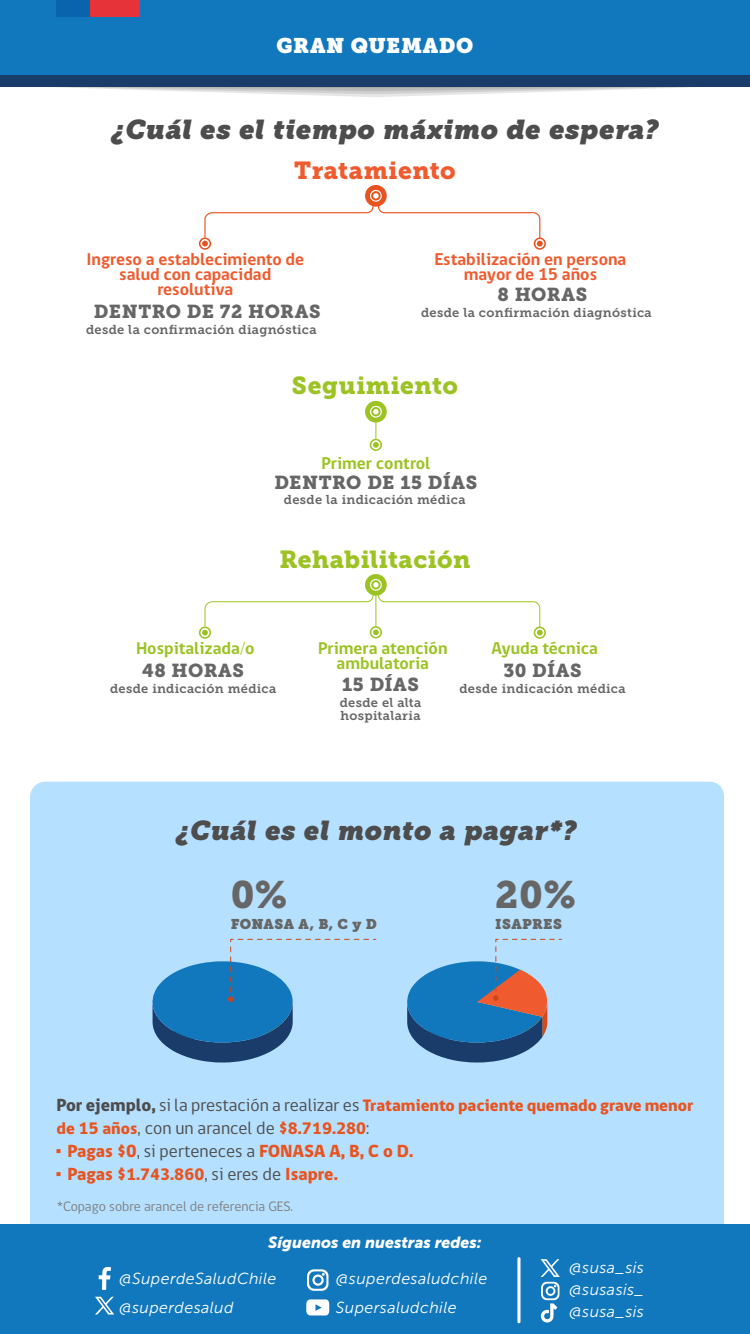
<style>
.page{position:relative;width:750px;height:1334px;background:#fff}
.page>*{position:absolute;margin:0;border:0;box-sizing:border-box;transform-origin:0 0}
.t1{font:38px "Museo Slab 900";color:#666}
.t2{font:italic 27px "Museo Slab 1000";letter-spacing:.02em;color:#4d4d4d}
.t3{font:24.5px "Museo Slab 900";letter-spacing:.02em;color:#9cc323}
.t4{font:24.5px "Museo Slab 900";letter-spacing:.02em;color:#ef5b2e}
.t5{font:21px "Museo Slab";letter-spacing:.025em;color:#fff}
.t6{font:18.6px "Museo Slab 900";letter-spacing:.03em;color:#666}
.t7{font:800 18px "gob CL";color:#e8541f}
.t8{font:700 17.5px/15.1px "gob CL";color:#ef5b2e;text-align:center}
.t9{font:700 17.5px/15.1px "gob CL";color:#9cc323;text-align:center}
.t10{font:800 17px/23px "gob CL";color:#e8541f}
.t11{font:italic 16px/22.1px "Museo Sans 300";letter-spacing:.025em;color:#fff}
.t12{font:italic 16px "Museo Sans 900";color:#fff}
.t13{font:14px "gob CL";color:#808080}
.t14{font:14px "Museo Slab";letter-spacing:.03em;color:#666}
.t15{font:12.8px/12.8px "Museo Slab 700";letter-spacing:.025em;color:#666}
.s1{font-size:18px;color:#4e4d4d}
.s2{font-weight:400;font-size:18px;color:#4e4d4d}
.s3{font-size:18px}
.s4{font-family:"Times New Roman";font-weight:400}
.s5{font-weight:400;color:#4e4d4d}
.s6{font-size:17px}
</style>
<div class="page">
<div style="left:30px;top:782px;width:694px;height:442px;background:#b6e0ff"></div>
<div style="left:0;top:0;width:750px;height:84px;background:#1178bd"></div>
<div style="left:0;top:1224px;width:750px;height:110px;background:#1178bd"></div>
<svg style="left:58px;top:87px;width:634px;height:10px"></svg>
<div style="left:0;top:76px;width:750px;height:11px;background:#1a3c6b"></div>
<div style="left:90px;top:0;width:49px;height:17px;background:#e6333a"></div>
<div style="left:56px;top:0;width:34px;height:17px;background:#0963ad"></div>
<svg style="left:147px;top:938px;width:229px;height:125px;background:#73aeda"></svg>
<svg style="left:407px;top:938px;width:155px;height:125px;background:#6995bc"></svg>
<hr style="left:375px;top:409px;width:1px;height:30px;background:#9cc323">
<svg style="left:370px;top:439px;width:12px;height:12px"></svg>
<svg style="left:365px;top:400px;width:22px;height:23px"></svg>
<svg style="left:199px;top:185px;width:347px;height:65px"></svg>
<svg style="left:199px;top:574px;width:347px;height:65px"></svg>
<svg style="left:517px;top:1257px;width:4px;height:66px"></svg>
<svg style="left:99px;top:1267px;width:12px;height:23px"></svg>
<svg style="left:307px;top:1269px;width:22px;height:22px"></svg>
<svg style="left:306px;top:1299px;width:23px;height:16px"></svg>
<svg style="left:95px;top:1297px;width:19px;height:18px"></svg>
<svg style="left:541px;top:1259px;width:19px;height:64px"></svg>
<h3 class="t5" style="left:276px;top:33px;width:198px">GRAN QUEMADO</h3>
<h2 class="t2" style="left:110px;top:114px;width:549px">¿Cuál es el tiempo máximo de espera?</h2>
<h3 class="t4" style="left:294px;top:156px;width:163px">Tratamiento</h3>
<h3 class="t8" style="left:86px;top:252px;width:219px">Ingreso a establecimiento de salud con capacidad resolutiva</h3>
<h3 class="t6" style="left:94px;top:300px;width:228px">DENTRO DE 72 HORAS</h3>
<p class="t15" style="left:86px;top:323px;width:232px">desde la confirmación diagnóstica</p>
<h3 class="t8" style="left:434px;top:252px;width:194px">Estabilización en persona mayor de 15 años</h3>
<h3 class="t6" style="left:498px;top:284px;width:91px">8 HORAS</h3>
<p class="t15" style="left:421px;top:307px;width:232px">desde la confirmación diagnóstica</p>
<h3 class="t3" style="left:292px;top:371px;width:168px">Seguimiento</h3>
<h3 class="t9" style="left:321px;top:456px;width:111px">Primer control</h3>
<h3 class="t6" style="left:274px;top:472px;width:205px">DENTRO DE 15 DÍAS</h3>
<p class="t15" style="left:284px;top:494px;width:183px">desde la indicación médica</p>
<h3 class="t3" style="left:279px;top:545px;width:193px">Rehabilitación</h3>
<h3 class="t9" style="left:136px;top:641px;width:120px">Hospitalizada/o</h3>
<h3 class="t6" style="left:142px;top:660px;width:103px">48 HORAS</h3>
<p class="t15" style="left:110px;top:683px;width:168px">desde indicación médica</p>
<h3 class="t9" style="left:318px;top:641px;width:131px">Primera atención ambulatoria</h3>
<h3 class="t6" style="left:342px;top:674px;width:79px">15 DÍAS</h3>
<p class="t15" style="left:340px;top:696px;width:83px">desde el alta hospitalaria</p>
<h3 class="t9" style="left:492px;top:641px;width:108px">Ayuda técnica</h3>
<h3 class="t6" style="left:503px;top:660px;width:80px">30 DÍAS</h3>
<p class="t15" style="left:459px;top:683px;width:168px">desde indicación médica</p>
<h2 class="t2" style="left:175px;top:815px;width:402px">¿Cuál es el monto a pagar*?</h2>
<h1 class="t1" style="left:495px;top:873px;width:82px">20%</h1>
<h1 class="t1" style="left:231px;top:873px;width:58px">0%</h1>
<p class="t14" style="left:231px;top:916px;width:148px">FONASA A, B, C y D</p>
<p class="t14" style="left:495px;top:916px;width:68px">ISAPRES</p>
<h3 class="t10" style="left:56px;top:1094px;width:638px"><span class="s1">Por ejemplo,</span> <span class="s2">si la prestación a realizar es</span> Tratamiento paciente quemado grave menor de 15 años<span class="s2">, con un arancel de</span> <span class="s3">$</span>8.719.280<span class="s2">:</span></h3>
<h3 class="t7" style="left:55px;top:1138px;width:360px"><span class="s4">▪</span> Pagas $0<span class="s5">, si perteneces a</span> FONASA A, B, C o D.</h3>
<h3 class="t7" style="left:55px;top:1161px;width:284px"><span class="s4">▪</span> Pagas $<span class="s6">1.743.860</span><span class="s5">, si eres de</span> Isapre.</h3>
<p class="t13" style="left:57px;top:1197px;width:238px">*Copago sobre arancel de referencia GES.</p>
<p class="t12" style="left:268px;top:1234px;width:215px">Síguenos en nuestras redes:</p>
<p class="t11" style="left:119px;top:1265px;width:159px;line-height:28.5px">@SuperdeSaludChile @superdesalud</p>
<p class="t11" style="left:336px;top:1265px;width:153px;line-height:28.5px">@superdesaludchile<br>Supersaludchile</p>
<p class="t11" style="left:569px;top:1257px;width:76px;text-align:justify">@susa_sis @susasis_ @susa_sis</p>
</div>
